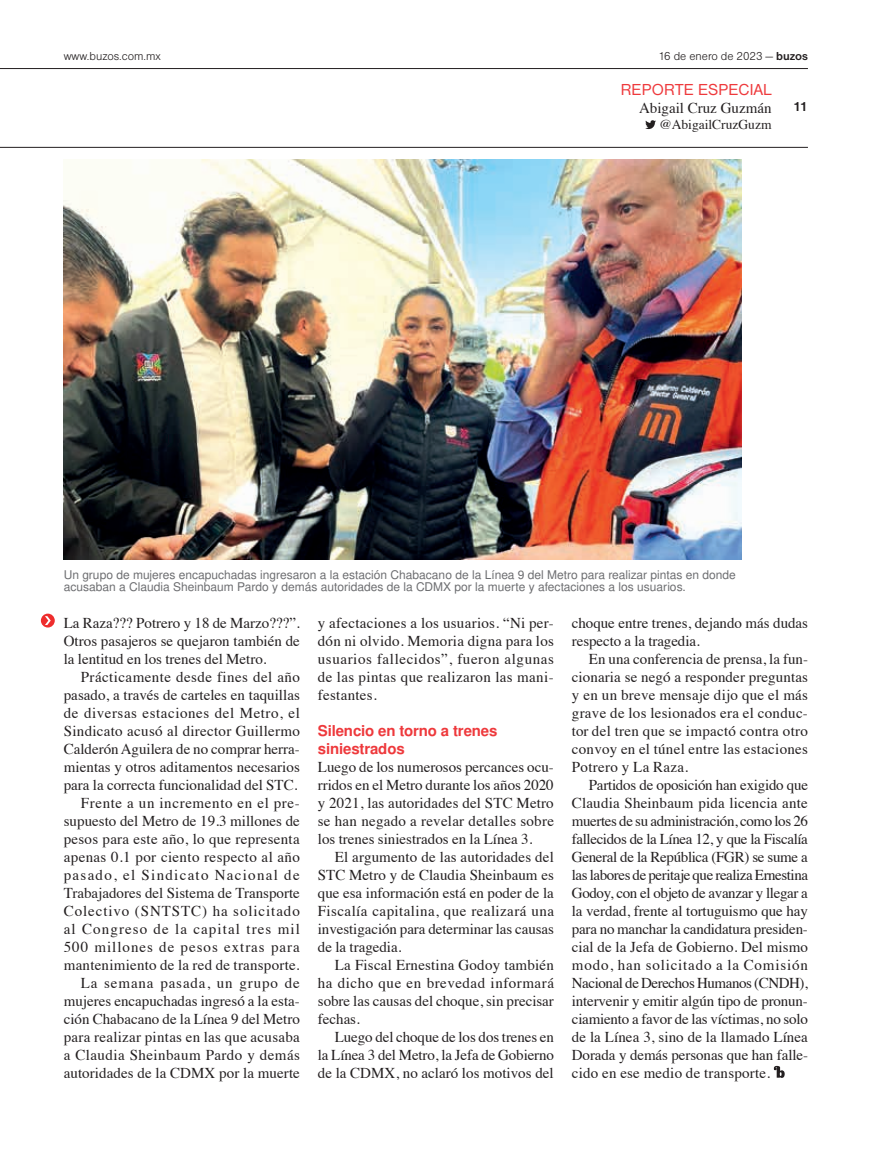
<style>
.page{position:relative;width:893px;height:1149px;background:#fff}
.page>*{position:absolute;margin:0;border:0;box-sizing:border-box;transform-origin:0 0}
.t1{font:16.5px "Nimbus Sans DOT";letter-spacing:.015em;color:#ee393c}
.t2{font:15px/18px "Times";letter-spacing:.005em;color:#231f20;text-align:justify}
.t3{font:700 15px/18px "Nimbus San L";letter-spacing:-.01em;color:#ee393c}
.t4{font:13.5px "Times";color:#231f20}
.t5{font:700 13.5px "Nimbus Sans DOT";color:#231f20}
.t6{font:12px/12px "Nimbus San L";color:#6c6d70}
.t7{font:12px "Nimbus Sans DOT Ligh";color:#231f20}
.s1{font-family:"Nimbus Sans DOT";font-weight:700}
</style>
<div class="page">
<svg style="left:645px;top:120px;width:11px;height:9px"></svg>
<hr style="left:0;top:68px;width:808px;height:1px;background:#231f20">
<hr style="left:0;top:147px;width:808px;height:1px;background:#231f20">
<svg style="left:774px;top:1065px;width:11px;height:12px"></svg>
<img style="left:64px;top:159px;width:677px;height:400px">
<div style="left:41px;top:613px;width:14px;height:14px;background:#ee2d2d;border-radius:50%"></div>
<svg style="left:45px;top:616px;width:6px;height:9px"></svg>
<p class="t7" style="left:64px;top:50px;width:99px">www.buzos.com.mx</p>
<p class="t7" style="left:658px;top:50px;width:151px">16 de enero de 2023 — <span class="s1">buzos</span></p>
<p class="t1" style="left:621px;top:80px;width:152px">REPORTE ESPECIAL</p>
<p class="t2" style="left:639px;top:97px;width:134px">Abigail Cruz Guzmán</p>
<p class="t4" style="left:659px;top:112px;width:114px">@AbigailCruzGuzm</p>
<p class="t5" style="left:793px;top:99px;width:17px">11</p>
<p class="t6" style="left:64px;top:568px;width:674px">Un grupo de mujeres encapuchadas ingresaron a la estación Chabacano de la Línea 9 del Metro para realizar pintas en donde acusaban a Claudia Sheinbaum Pardo y demás autoridades de la CDMX por la muerte y afectaciones a los usuarios.</p>
<p class="t2" style="left:64px;top:612px;width:238px">La Raza??? Potrero y 18 de Marzo???”.<br>Otros pasajeros se quejaron también de la lentitud en los trenes del Metro.</p>
<p class="t2" style="left:64px;top:666px;width:238px;text-align:right">Prácticamente desde fines del año pasado, a través de carteles en taquillas de diversas estaciones del Metro, el Sindicato acusó al director Guillermo Calderón Aguilera de no comprar herra&shy;mientas y otros aditamentos necesarios para la correcta funcionalidad del STC.<br>Frente a un incremento en el pre&shy;supuesto del Metro de 19.3 millones de pesos para este año, lo que representa apenas 0.1 por ciento respecto al año pasado, el Sindicato Nacional de Trabajadores del Sistema de Transporte Colectivo (SNTSTC) ha solicitado al Congreso de la capital tres mil 500 millones de pesos extras para mantenimiento de la red de transporte.<br>La semana pasada, un grupo de mujeres encapuchadas ingresó a la esta&shy;ción Chabacano de la Línea 9 del Metro para realizar pintas en las que acusaba a Claudia Sheinbaum Pardo y demás autoridades de la CDMX por la muerte</p>
<p class="t2" style="left:318px;top:612px;width:238px">y afectaciones a los usuarios. “Ni per&shy;dón ni olvido. Memoria digna para los usuarios fallecidos”, fueron algunas de las pintas que realizaron las mani&shy;festantes.</p>
<p class="t3" style="left:318px;top:720px;width:181px">Silencio en torno a trenes siniestrados</p>
<p class="t2" style="left:318px;top:756px;width:238px">Luego de los numerosos percances ocu&shy;rridos en el Metro durante los años 2020 y 2021, las autoridades del STC Metro se han negado a revelar detalles sobre los trenes siniestrados en la Línea 3.</p>
<p class="t2" style="left:318px;top:846px;width:238px;text-indent:17px">El argumento de las autoridades del STC Metro y de Claudia Sheinbaum es que esa información está en poder de la Fiscalía capitalina, que realizará una investigación para determinar las causas de la tragedia.</p>
<p class="t2" style="left:318px;top:954px;width:238px;text-indent:17px">La Fiscal Ernestina Godoy también ha dicho que en brevedad informará sobre las causas del choque, sin precisar fechas.</p>
<p class="t2" style="left:318px;top:1026px;width:238px;text-indent:17px">Luego del choque de los dos trenes en la Línea 3 del Metro, la Jefa de Gobierno de la CDMX, no aclaró los motivos del</p>
<p class="t2" style="left:572px;top:612px;width:238px">choque entre trenes, dejando más dudas respecto a la tragedia.</p>
<p class="t2" style="left:572px;top:648px;width:238px;text-indent:17px">En una conferencia de prensa, la fun&shy;cionaria se negó a responder preguntas y en un breve mensaje dijo que el más grave de los lesionados era el conduc&shy;tor del tren que se impactó contra otro convoy en el túnel entre las estaciones Potrero y La Raza.</p>
<p class="t2" style="left:572px;top:774px;width:238px;text-indent:17px">Partidos de oposición han exigido que Claudia Sheinbaum pida licencia ante muertes de su administración, como los 26 fallecidos de la Línea 12, y que la Fiscalía General de la República (FGR) se sume a las labores de peritaje que realiza Ernestina Godoy, con el objeto de avanzar y llegar a la verdad, frente al tortuguismo que hay para no manchar la candidatura presiden&shy;cial de la Jefa de Gobierno. Del mismo modo, han solicitado a la Comisión Nacional de Derechos Humanos (CNDH), intervenir y emitir algún tipo de pronun&shy;ciamiento a favor de las víctimas, no solo de la Línea 3, sino de la llamado Línea Dorada y demás personas que han falle&shy;cido en ese medio de transporte.</p>
</div>
